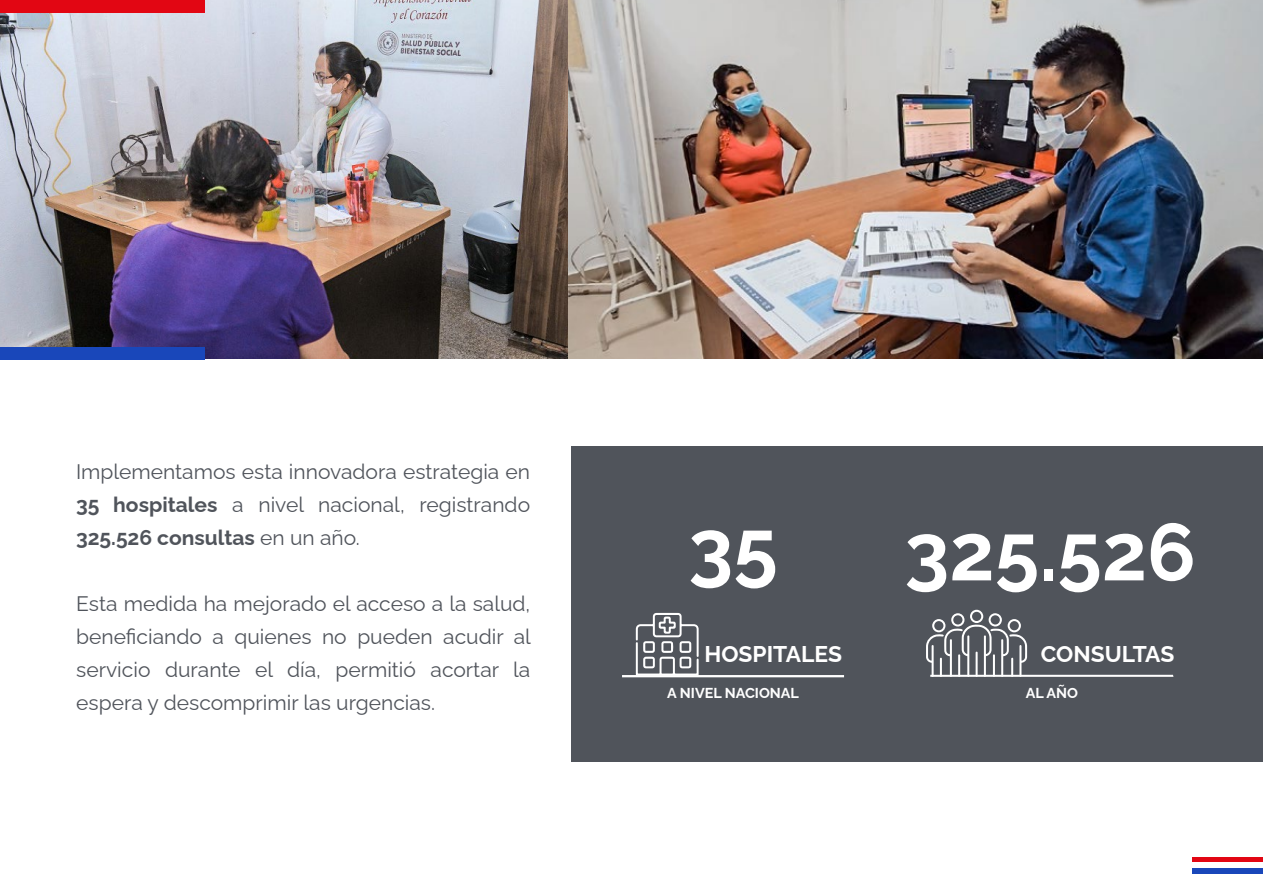
<style>
.page{position:relative;width:1263px;height:893px;background:#fff}
.page>*{position:absolute;margin:0;border:0;box-sizing:border-box;transform-origin:0 0}
.t1{font:700 80.4px "Raleway";color:#fff}
.t2{font:700 22.8px "Raleway";color:#fff}
.t3{font:21px/33px "Raleway";color:#50545b;text-align:justify}
.t4{font:700 14.4px "Raleway";color:#fff}
.s1{font-weight:700}
</style>
<div class="page">
<div style="left:1192px;top:857px;width:71px;height:5px;background:#e20613"></div>
<div style="left:1192px;top:868px;width:71px;height:6px;background:#1947ba"></div>
<img style="left:0;top:0;width:568px;height:358px">
<img style="left:568px;top:0;width:695px;height:358px">
<div style="left:571px;top:447px;width:692px;height:315px;background:#50545b"></div>
<hr style="left:622px;top:675px;width:222px;height:2px;background:#fff">
<svg style="left:636px;top:613px;width:63px;height:62px"></svg>
<svg style="left:926px;top:610px;width:247px;height:67px"></svg>
<div style="left:0;top:0;width:205px;height:12px;background:#e20613"></div>
<div style="left:0;top:347px;width:205px;height:13px;background:#1947ba"></div>
<p class="t3" style="left:76px;top:453px;width:456px">Implementamos esta innovadora estrategia en <span class="s1">35 hospitales</span> a nivel nacional, registrando <span class="s1">325.526 consultas</span> en un año.</p>
<p class="t3" style="left:76px;top:585px;width:456px">Esta medida ha mejorado el acceso a la salud, beneficiando a quienes no pueden acudir al servicio durante el día, permitió acortar la espera y descomprimir las urgencias.</p>
<h1 class="t1" style="left:688px;top:486px;width:91px">35</h1>
<p class="t2" style="left:704px;top:636px;width:139px">HOSPITALES</p>
<p class="t4" style="left:667px;top:681px;width:133px">A NIVEL NACIONAL</p>
<h1 class="t1" style="left:904px;top:490px;width:293px">325.526</h1>
<p class="t2" style="left:1041px;top:637px;width:135px">CONSULTAS</p>
<p class="t4" style="left:1026px;top:682px;width:54px">AL AÑO</p>
</div>
